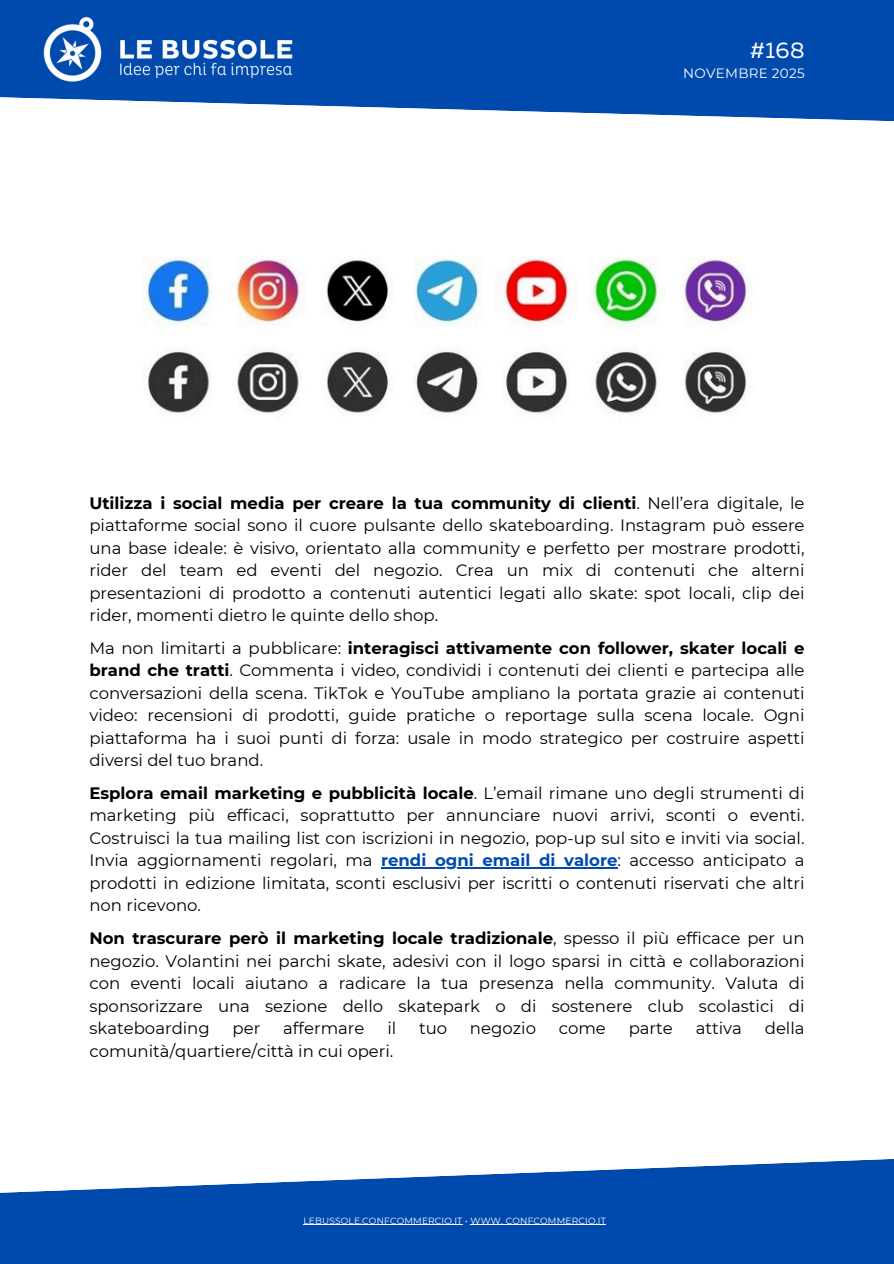
<style>
.page{position:relative;width:894px;height:1264px;background:#fff}
.page>*{position:absolute;margin:0;border:0;box-sizing:border-box;transform-origin:0 0}
.t1{font:22.5px "Muller";color:#fff}
.t2{font:16.5px/22.5px "Montserrat";color:#000;text-align:justify}
.t3{font:13.5px "Montserrat";letter-spacing:.02em;color:#fff}
.t4{font:9px "Montserrat";letter-spacing:.02em;color:#fff}
.s1{font-weight:700}
.s2{font-weight:700;color:#004aad}
</style>
<div class="page">
<svg style="left:0;top:1159px;width:893px;height:104px;fill:#004aad"></svg>
<hr style="left:303px;top:1224px;width:159px;height:1px;background:#fff">
<hr style="left:470px;top:1224px;width:136px;height:1px;background:#fff">
<svg style="left:0;top:0;width:893px;height:122px;background:#2363b8"></svg>
<img style="left:30px;top:3px;width:279px;height:93px">
<hr style="left:381px;top:867px;width:236px;height:1px;background:#004aad">
<img style="left:145px;top:258px;width:605px;height:155px">
<h1 class="t1" style="left:750px;top:41px;width:56px">#168</h1>
<p class="t3" style="left:683px;top:64px;width:123px">NOVEMBRE 2025</p>
<p class="t2" style="left:89px;top:491px;width:716px"><span class="s1">Utilizza i social media per creare la tua community di clienti</span>. Nell’era digitale, le piattaforme social sono il cuore pulsante dello skateboarding. Instagram può essere una base ideale: è visivo, orientato alla community e perfetto per mostrare prodotti, rider del team ed eventi del negozio. Crea un mix di contenuti che alterni presentazioni di prodotto a contenuti autentici legati allo skate: spot locali, clip dei rider, momenti dietro le quinte dello shop.</p>
<p class="t2" style="left:89px;top:636px;width:716px">Ma non limitarti a pubblicare: <span class="s1">interagisci attivamente con follower, skater locali e brand che tratti</span>. Commenta i video, condividi i contenuti dei clienti e partecipa alle conversazioni della scena. TikTok e YouTube ampliano la portata grazie ai contenuti video: recensioni di prodotti, guide pratiche o reportage sulla scena locale. Ogni piattaforma ha i suoi punti di forza: usale in modo strategico per costruire aspetti diversi del tuo brand.</p>
<p class="t2" style="left:89px;top:781px;width:716px"><span class="s1">Esplora email marketing e pubblicità locale</span>. L’email rimane uno degli strumenti di marketing più efficaci, soprattutto per annunciare nuovi arrivi, sconti o eventi.<br>Costruisci la tua mailing list con iscrizioni in negozio, pop-up sul sito e inviti via social.<br>Invia aggiornamenti regolari, ma <span class="s2">rendi ogni email di valore</span>: accesso anticipato a prodotti in edizione limitata, sconti esclusivi per iscritti o contenuti riservati che altri non ricevono.</p>
<p class="t2" style="left:89px;top:926px;width:716px"><span class="s1">Non trascurare però il marketing locale tradizionale</span>, spesso il più efficace per un negozio. Volantini nei parchi skate, adesivi con il logo sparsi in città e collaborazioni con eventi locali aiutano a radicare la tua presenza nella community. Valuta di sponsorizzare una sezione dello skatepark o di sostenere club scolastici di skateboarding</p>
<p class="t2" style="left:232px;top:1016px;width:29px">per</p>
<p class="t2" style="left:283px;top:1016px;width:83px">affermare</p>
<p class="t2" style="left:387px;top:1016px;width:10px">il</p>
<p class="t2" style="left:419px;top:1016px;width:30px">tuo</p>
<p class="t2" style="left:470px;top:1016px;width:67px">negozio</p>
<p class="t2" style="left:558px;top:1016px;width:49px">come</p>
<p class="t2" style="left:628px;top:1016px;width:46px">parte</p>
<p class="t2" style="left:695px;top:1016px;width:48px">attiva</p>
<p class="t2" style="left:764px;top:1016px;width:41px">della</p>
<p class="t2" style="left:89px;top:1039px;width:305px">comunità/quartiere/città in cui operi.</p>
<p class="t4" style="left:303px;top:1214px;width:304px">LEBUSSOLE.CONFCOMMERCIO.IT • WWW. CONFCOMMERCIO.IT</p>
</div>
